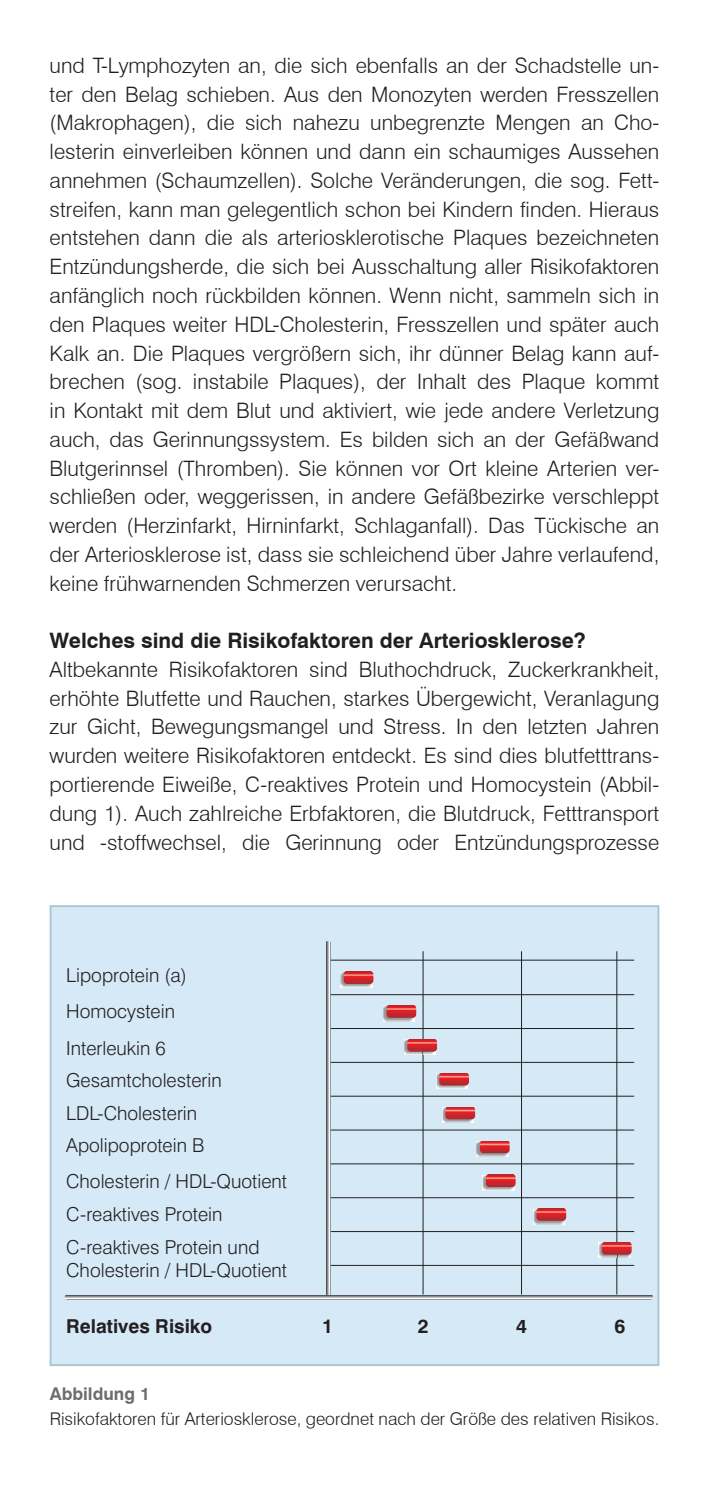
<style>
.page{position:relative;width:709px;height:1489px;background:#fff}
.page>*{position:absolute;margin:0;border:0;box-sizing:border-box;transform-origin:0 0}
.t1{font:300 21.25px/28.8px "Swiss 721 BT";color:#231f20;text-align:justify}
.t2{font:700 21.25px "Swiss 721 BT";color:#231f20}
.t3{font:300 19.25px/36px "Swiss 721 BT";color:#231f20}
.t4{font:700 19.25px "Swiss 721 BT";color:#231f20}
.t5{font:300 17.5px "Swiss 721 BT";color:#231f20}
.t6{font:700 17.5px "Swiss 721 BT";color:#6c6d70}
</style>
<div class="page">
<div style="left:50px;top:905px;width:609px;height:460px;background:#d6e9f7;border:2px solid #abc5d0"></div>
<hr style="left:422px;top:951px;width:1px;height:343px;background:#231f20">
<hr style="left:521px;top:951px;width:1px;height:343px;background:#231f20">
<hr style="left:616px;top:951px;width:1px;height:343px;background:#231f20">
<svg style="left:326px;top:941px;width:5px;height:353px;background:#a0a2a4"></svg>
<svg style="left:65px;top:1294px;width:588px;height:5px"></svg>
<img style="left:340px;top:972px;width:32px;height:15px">
<svg style="left:343px;top:971px;width:30px;height:12px"></svg>
<img style="left:383px;top:1005px;width:32px;height:15px">
<svg style="left:386px;top:1005px;width:30px;height:12px"></svg>
<img style="left:404px;top:1039px;width:32px;height:15px">
<svg style="left:407px;top:1038px;width:30px;height:13px"></svg>
<img style="left:436px;top:1073px;width:31px;height:15px">
<svg style="left:439px;top:1073px;width:30px;height:12px"></svg>
<img style="left:442px;top:1107px;width:32px;height:15px">
<svg style="left:445px;top:1107px;width:30px;height:12px"></svg>
<img style="left:476px;top:1141px;width:32px;height:15px">
<svg style="left:480px;top:1141px;width:29px;height:12px"></svg>
<img style="left:482px;top:1175px;width:32px;height:15px">
<svg style="left:486px;top:1174px;width:29px;height:12px"></svg>
<img style="left:533px;top:1209px;width:32px;height:14px">
<svg style="left:536px;top:1208px;width:30px;height:12px"></svg>
<img style="left:598px;top:1242px;width:32px;height:15px">
<svg style="left:602px;top:1241px;width:29px;height:13px"></svg>
<hr style="left:331px;top:994px;width:303px;height:1px;background:#231f20">
<hr style="left:331px;top:1028px;width:303px;height:1px;background:#231f20">
<hr style="left:331px;top:1061px;width:303px;height:1px;background:#231f20">
<hr style="left:331px;top:1095px;width:303px;height:1px;background:#231f20">
<hr style="left:331px;top:1129px;width:303px;height:1px;background:#231f20">
<hr style="left:331px;top:1163px;width:303px;height:1px;background:#231f20">
<hr style="left:331px;top:1197px;width:303px;height:1px;background:#231f20">
<hr style="left:331px;top:1230px;width:303px;height:1px;background:#231f20">
<hr style="left:331px;top:1264px;width:303px;height:1px;background:#231f20">
<hr style="left:331px;top:959px;width:303px;height:1px;background:#231f20">
<p class="t1" style="left:50px;top:51px;width:611px">und T-Lymphozyten an, die sich ebenfalls an der Schadstelle un&shy;ter den Belag schieben. Aus den Monozyten werden Fresszellen (Makrophagen), die sich nahezu unbegrenzte Mengen an Cho&shy;lesterin einverleiben können und dann ein schaumiges Aussehen annehmen (Schaumzellen). Solche Veränderungen, die sog. Fett&shy;streifen, kann man gelegentlich schon bei Kindern finden. Hieraus entstehen dann die als arteriosklerotische Plaques bezeichneten Entzündungsherde, die sich bei Ausschaltung aller Risikofaktoren anfänglich noch rückbilden können. Wenn nicht, sammeln sich in den Plaques weiter HDL-Cholesterin, Fresszellen und später auch Kalk an. Die Plaques vergrößern sich, ihr dünner Belag kann auf&shy;brechen (sog. instabile Plaques), der Inhalt des Plaque kommt in Kontakt mit dem Blut und aktiviert, wie jede andere Verletzung auch, das Gerinnungssystem. Es bilden sich an der Gefäßwand Blutgerinnsel (Thromben). Sie können vor Ort kleine Arterien ver&shy;schließen oder, weggerissen, in andere Gefäßbezirke verschleppt werden (Herzinfarkt, Hirninfarkt, Schlaganfall). Das Tückische an der Arteriosklerose ist, dass sie schleichend über Jahre verlaufend, keine frühwarnenden Schmerzen verursacht.</p>
<p class="t2" style="left:50px;top:627px;width:537px">Welches sind die Risikofaktoren der Arteriosklerose?</p>
<p class="t1" style="left:50px;top:654px;width:611px">Altbekannte Risikofaktoren sind Bluthochdruck, Zuckerkrankheit, erhöhte Blutfette und Rauchen, starkes Übergewicht, Veranlagung zur Gicht, Bewegungsmangel und Stress. In den letzten Jahren wurden weitere Risikofaktoren entdeckt. Es sind dies blutfetttrans&shy;portierende Eiweiße, C-reaktives Protein und Homocystein (Abbil&shy;dung 1). Auch zahlreiche Erbfaktoren, die Blutdruck, Fetttransport und -stoffwechsel, die Gerinnung oder Entzündungsprozesse</p>
<p class="t3" style="left:66px;top:959px;width:122px">Lipoprotein (a)<br>Homocystein<br>Interleukin 6</p>
<p class="t3" style="left:66px;top:1065px;width:157px;line-height:32.2px">Gesamtcholesterin<br>LDL-Cholesterin<br>Apolipoprotein B</p>
<p class="t3" style="left:66px;top:1166px;width:222px;line-height:33px">Cholesterin / HDL-Quotient<br>C-reaktives Protein<br>C-reaktives Protein und</p>
<p class="t3" style="left:66px;top:1253px;width:222px">Cholesterin / HDL-Quotient</p>
<p class="t4" style="left:66px;top:1314px;width:147px">Relatives Risiko</p>
<p class="t4" style="left:322px;top:1315px;width:12px">1</p>
<p class="t4" style="left:418px;top:1315px;width:12px">2</p>
<p class="t4" style="left:516px;top:1314px;width:12px">4</p>
<p class="t4" style="left:614px;top:1315px;width:12px">6</p>
<p class="t6" style="left:50px;top:1383px;width:102px">Abbildung 1</p>
<p class="t5" style="left:50px;top:1408px;width:611px">Risikofaktoren für Arteriosklerose, geordnet nach der Größe des relativen Risikos.</p>
</div>
